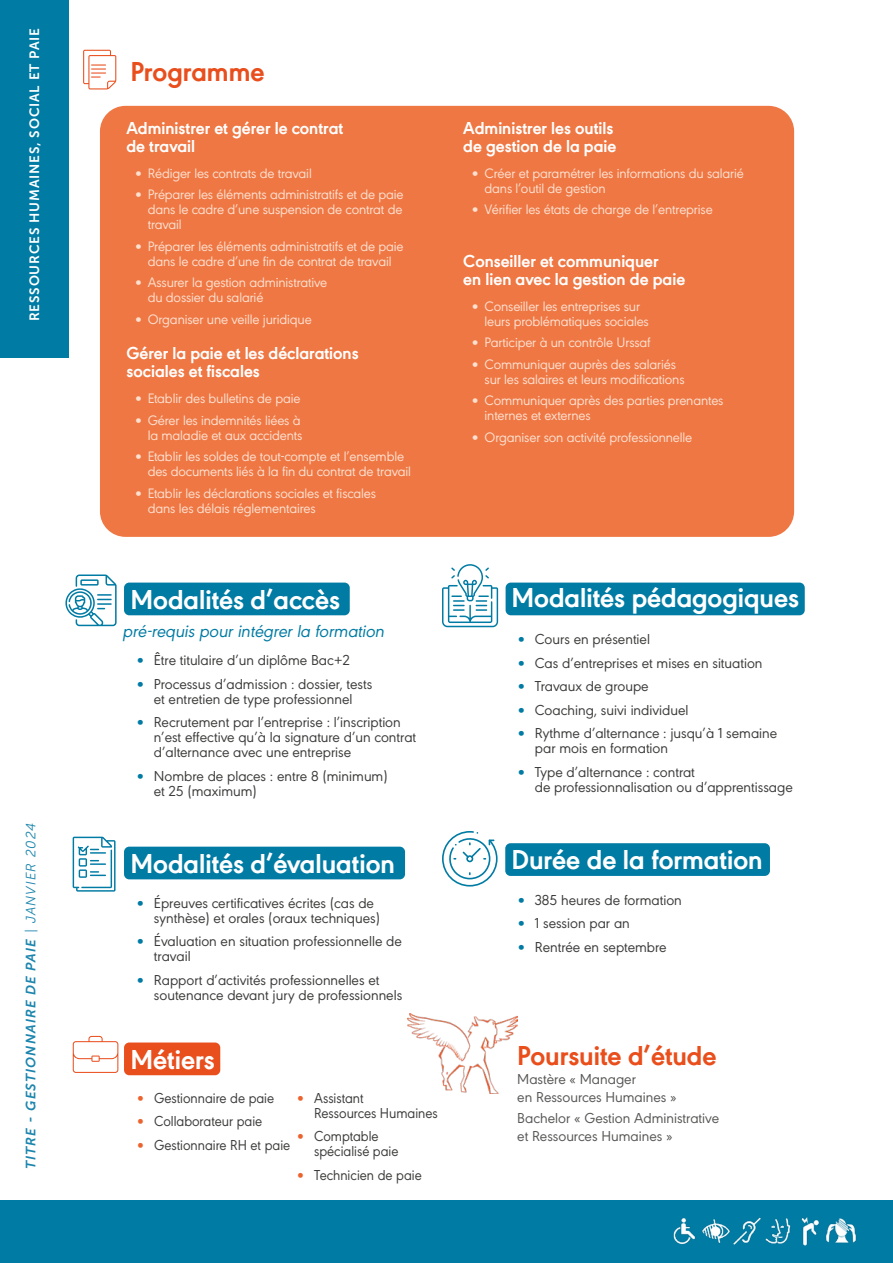
<style>
.page{position:relative;width:893px;height:1263px;background:#fff}
.page>*{position:absolute;margin:0;border:0;box-sizing:border-box;transform-origin:0 0}
.t1{font:700 28.5px "URW Geometric";color:#fff}
.t2{font:700 28.5px "URW Geometric";color:#e94e1b}
.t3{font:700 28.5px "URW Geometric";color:#e94e1d}
.t4{font:700 18px/18px "URW Geometric";color:#fff}
.t5{font:italic 18px "URW Geometric";color:#007ba4}
.t6{font:15px/15px "URW Geometric";color:#3c3c3b}
.t7{font:15px/15px "URW Geometric";color:#3c3c3b;scale:.95 1}
.t8{font:15px/18px "URW Geometric";color:#575756}
.t9{font:14.25px/15px "URW Geometric";letter-spacing:-.01em;color:#fde0d0}
.t10{font:italic 13.5px "Museo Sans 700";letter-spacing:.08em;color:#1b85ad}
.t11{font:13.5px "Museo Sans 700";letter-spacing:.06em;color:#fff}
.s1{font-family:"Museo Sans 300"}
.s2{color:#007ba4}
.s3{color:#ec632e}
</style>
<div class="page">
<div style="left:124px;top:1042px;width:96px;height:33px;background:#e94e1d;border-radius:5px"></div>
<div style="left:506px;top:583px;width:299px;height:32px;background:#007ba4;border-radius:5px"></div>
<div style="left:124px;top:847px;width:281px;height:32px;background:#007ba4;border-radius:5px"></div>
<div style="left:124px;top:583px;width:226px;height:32px;background:#007ba4;border-radius:5px"></div>
<div style="left:100px;top:106px;width:694px;height:431px;background:#ef7743;border-radius:26px"></div>
<svg style="left:83px;top:50px;width:33px;height:39px"></svg>
<div style="left:505px;top:843px;width:265px;height:33px;background:#007ba4;border-radius:5px"></div>
<img style="left:407px;top:1014px;width:110px;height:79px">
<div style="left:0;top:0;width:68px;height:358px;background:#007ba4"></div>
<svg style="left:73px;top:1036px;width:45px;height:37px"></svg>
<svg style="left:442px;top:831px;width:56px;height:55px"></svg>
<svg style="left:65px;top:574px;width:52px;height:52px"></svg>
<svg style="left:73px;top:837px;width:43px;height:55px"></svg>
<svg style="left:442px;top:564px;width:56px;height:63px"></svg>
<div style="left:0;top:1200px;width:893px;height:63px;background:#007ba4"></div>
<img style="left:673px;top:1217px;width:183px;height:29px">
<p class="t11" style="left:27px;top:321px;width:295px;rotate:-90deg">RESSOURCES HUMAINES, SOCIAL ET PAIE</p>
<p class="t10" style="left:23px;top:1169px;width:348px;rotate:-90deg">TITRE - GESTIONNAIRE DE PAIE <span class="s1">| JANVIER 2024</span></p>
<h1 class="t3" style="left:130px;top:50px;width:136px">Programme</h1>
<p class="t4" style="left:126px;top:118px;width:218px">Administrer et gérer le contrat de travail</p>
<p class="t9" style="left:135px;top:165px;width:178px">• Rédiger les contrats de travail</p>
<p class="t9" style="left:148px;top:186px;width:257px;text-align:justify;text-indent:-13px">• Préparer les éléments administratifs et de paie dans le cadre d’une suspension de contrat de travail</p>
<p class="t9" style="left:135px;top:238px;width:270px;text-align:center">• Préparer les éléments administratifs et de paie dans le cadre d’une fin de contrat de travail</p>
<p class="t9" style="left:148px;top:274px;width:181px;text-indent:-13px">• Assurer la gestion administrative du dossier du salarié</p>
<p class="t9" style="left:135px;top:311px;width:178px">• Organiser une veille juridique</p>
<p class="t4" style="left:126px;top:343px;width:234px">Gérer la paie et les déclarations sociales et fiscales</p>
<p class="t9" style="left:135px;top:390px;width:167px">• Etablir des bulletins de paie</p>
<p class="t9" style="left:135px;top:411px;width:169px;text-align:right">• Gérer les indemnités liées à la maladie et aux accidents</p>
<p class="t9" style="left:148px;top:448px;width:265px;text-indent:-13px">• Etablir les soldes de tout-compte et l’ensemble des documents liés à la fin du contrat de travail</p>
<p class="t9" style="left:148px;top:484px;width:230px;text-indent:-13px">• Etablir les déclarations sociales et fiscales dans les délais réglementaires</p>
<p class="t4" style="left:463px;top:118px;width:155px">Administrer les outils de gestion de la paie</p>
<p class="t9" style="left:485px;top:165px;width:261px;text-indent:-13px">• Créer et paramétrer les informations du salarié dans l’outil de gestion</p>
<p class="t9" style="left:472px;top:201px;width:242px">• Vérifier les états de charge de l’entreprise</p>
<p class="t4" style="left:463px;top:251px;width:223px">Conseiller et communiquer<br>en lien avec la gestion de paie</p>
<p class="t9" style="left:485px;top:297px;width:166px;text-indent:-13px">• Conseiller les entreprises sur leurs problématiques sociales</p>
<p class="t9" style="left:472px;top:334px;width:181px">• Participer à un contrôle Urssaf</p>
<p class="t9" style="left:485px;top:355px;width:202px;text-indent:-13px">• Communiquer auprès des salariés sur les salaires et leurs modifications</p>
<p class="t9" style="left:485px;top:392px;width:240px;text-indent:-13px">• Communiquer après des parties prenantes internes et externes</p>
<p class="t9" style="left:472px;top:428px;width:222px">• Organiser son activité professionnelle</p>
<h1 class="t1" style="left:130px;top:578px;width:211px">Modalités d’accès</h1>
<h1 class="t1" style="left:511px;top:576px;width:289px">Modalités pédagogiques</h1>
<p class="t5" style="left:123px;top:618px;width:263px">pré-requis pour intégrer la formation</p>
<p class="t6" style="left:137px;top:652px;width:214px"><span class="s2">•</span> Être titulaire d’un diplôme Bac+2</p>
<p class="t6" style="left:137px;top:675px;width:237px;text-align:center"><span class="s2">•</span> Processus d’admission : dossier, tests et entretien de type professionnel</p>
<p class="t6" style="left:154px;top:714px;width:264px;text-indent:-17px"><span class="s2">•</span> Recrutement par l’entreprise : l’inscription n’est effective qu’à la signature d’un contrat d’alternance avec une entreprise</p>
<p class="t6" style="left:154px;top:767px;width:236px;text-indent:-17px"><span class="s2">•</span> Nombre de places : entre 8 (minimum) et 25 (maximum)</p>
<p class="t6" style="left:518px;top:631px;width:134px"><span class="s2">•</span> Cours en présentiel</p>
<p class="t6" style="left:518px;top:654px;width:246px"><span class="s2">•</span> Cas d’entreprises et mises en situation</p>
<p class="t6" style="left:518px;top:678px;width:132px"><span class="s2">•</span> Travaux de groupe</p>
<p class="t6" style="left:518px;top:701px;width:172px"><span class="s2">•</span> Coaching, suivi individuel</p>
<p class="t6" style="left:535px;top:725px;width:244px;text-indent:-17px"><span class="s2">•</span> Rythme d’alternance : jusqu’à 1 semaine par mois en formation</p>
<p class="t6" style="left:535px;top:763px;width:259px;text-indent:-17px"><span class="s2">•</span> Type d’alternance : contrat<br>de professionnalisation ou d’apprentissage</p>
<h1 class="t1" style="left:130px;top:841px;width:266px">Modalités d’évaluation</h1>
<p class="t6" style="left:154px;top:894px;width:228px;text-indent:-17px"><span class="s2">•</span> Épreuves certificatives écrites (cas de synthèse) et orales (oraux techniques)</p>
<p class="t6" style="left:154px;top:932px;width:249px;text-indent:-17px"><span class="s2">•</span> Évaluation en situation professionnelle de travail</p>
<p class="t6" style="left:154px;top:971px;width:250px;text-indent:-17px"><span class="s2">•</span> Rapport d’activités professionnelles et soutenance devant jury de professionnels</p>
<h1 class="t1" style="left:130px;top:1037px;width:86px">Métiers</h1>
<p class="t7" style="left:137px;top:1089px;width:146px"><span class="s3">•</span> Gestionnaire de paie</p>
<p class="t7" style="left:137px;top:1113px;width:133px"><span class="s3">•</span> Collaborateur paie</p>
<p class="t7" style="left:137px;top:1136px;width:163px"><span class="s3">•</span> Gestionnaire RH et paie</p>
<p class="t7" style="left:314px;top:1089px;width:132px;text-indent:-17px"><span class="s3">•</span> Assistant<br>Ressources Humaines</p>
<p class="t7" style="left:314px;top:1128px;width:90px;text-indent:-17px"><span class="s3">•</span> Comptable spécialisé paie</p>
<p class="t7" style="left:297px;top:1166px;width:133px"><span class="s3">•</span> Technicien de paie</p>
<h1 class="t1" style="left:511px;top:837px;width:253px">Durée de la formation</h1>
<p class="t6" style="left:518px;top:891px;width:166px"><span class="s2">•</span> 385 heures de formation</p>
<p class="t6" style="left:518px;top:914px;width:114px"><span class="s2">•</span> 1 session par an</p>
<p class="t6" style="left:518px;top:938px;width:150px"><span class="s2">•</span> Rentrée en septembre</p>
<h1 class="t2" style="left:517px;top:1034px;width:201px">Poursuite d’étude</h1>
<p class="t8" style="left:517px;top:1068px;width:161px">Mastère « Manager<br>en Ressources Humaines »</p>
<p class="t8" style="left:517px;top:1107px;width:203px">Bachelor « Gestion Administrative et Ressources Humaines »</p>
</div>
